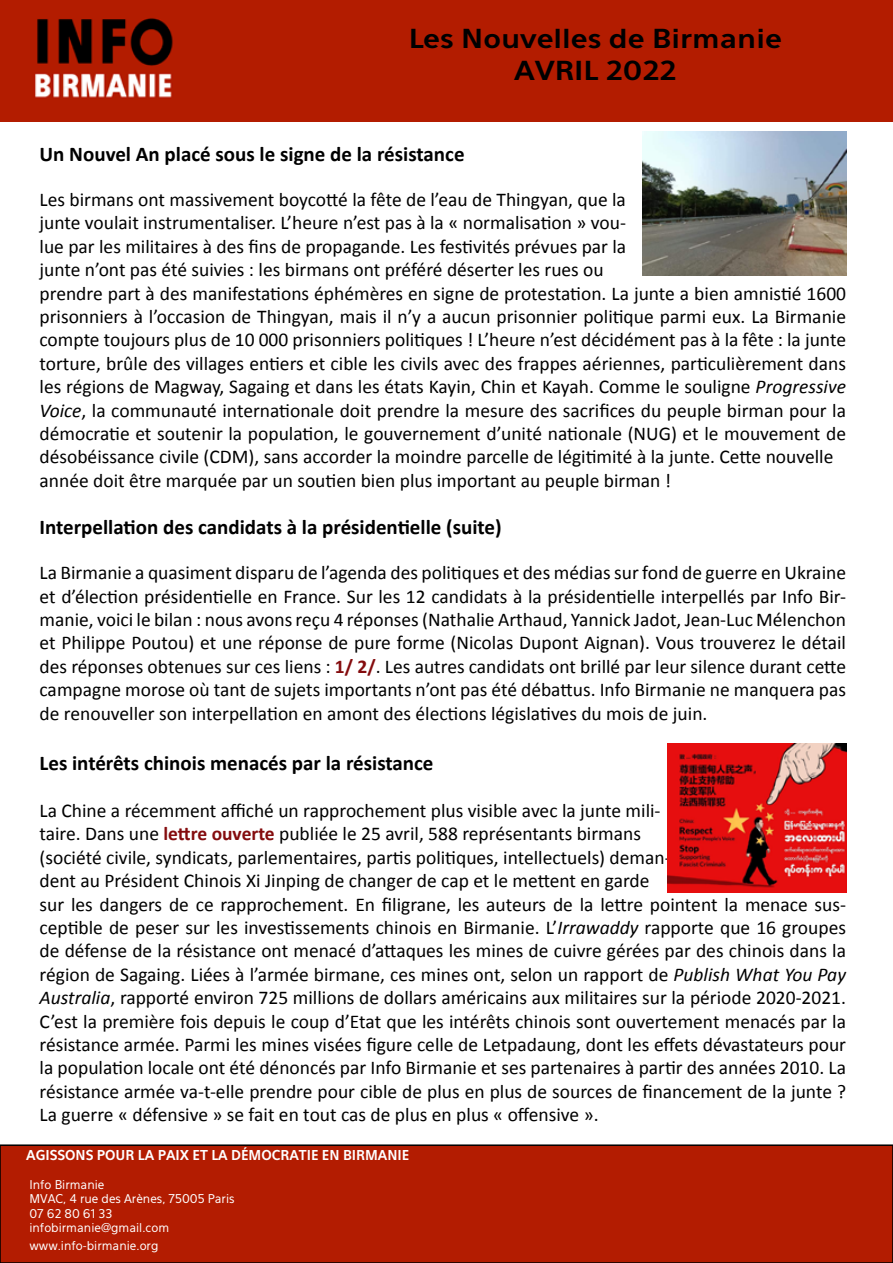
<style>
.page{position:relative;width:893px;height:1263px;background:#fff}
.page>*{position:absolute;margin:0;border:0;box-sizing:border-box;transform-origin:0 0}
.t1{font:700 25.95px/32.4px "Eau Sans";color:#000;text-align:center;scale:1.14 1}
.t2{font:700 21px "Calibri";color:#000}
.t3{font:19.5px/23.4px "Calibri";color:#000}
.t4{font:700 13.5px "Eau Sans";color:#fff}
.t5{font:12px/14.4px "Eau Sans";color:#fff}
.s1{font-style:italic}
.s2{font-weight:700;color:#840c0e}
</style>
<div class="page">
<div style="left:0;top:1145px;width:893px;height:118px;background:#b31c01"></div>
<div style="left:0;top:1144px;width:893px;height:119px;border:2px solid #000"></div>
<div style="left:0;top:0;width:893px;height:122px;background:#b31c00"></div>
<img style="left:642px;top:132px;width:204px;height:143px">
<img style="left:668px;top:744px;width:178px;height:149px">
<h1 class="t1" style="left:409px;top:22px;width:329px">Les Nouvelles de Birmanie<br>AVRIL 2022</h1>
<p class="t2" style="left:40px;top:139px;width:427px">Un Nouvel An placé sous le signe de la résistance</p>
<p class="t3" style="left:40px;top:187px;width:808px">Les birmans ont massivement boycotté la fête de l’eau de Thingyan, que la<br>junte voulait instrumentaliser. L’heure n’est pas à la « normalisation » vou-<br>lue par les militaires à des fins de propagande. Les festivités prévues par la<br>junte n’ont pas été suivies : les birmans ont préféré déserter les rues ou<br>prendre part à des manifestations éphémères en signe de protestation. La junte a bien amnistié 1600 prisonniers à l’occasion de Thingyan, mais il n’y a aucun prisonnier politique parmi eux. La Birmanie compte toujours plus de 10 000 prisonniers politiques ! L’heure n’est décidément pas à la fête : la junte torture, brûle des villages entiers et cible les civils avec des frappes aériennes, particulièrement dans les régions de Magway, Sagaing et dans les états Kayin, Chin et Kayah. Comme le souligne <span class="s1">Progressive Voice</span>, la communauté internationale doit prendre la mesure des sacrifices du peuple birman pour la démocratie et soutenir la population, le gouvernement d’unité nationale (NUG) et le mouvement de désobéissance civile (CDM), sans accorder la moindre parcelle de légitimité à la junte. Cette nouvelle année doit être marquée par un soutien bien plus important au peuple birman !</p>
<p class="t2" style="left:40px;top:512px;width:464px">Interpellation des candidats à la présidentielle (suite)</p>
<p class="t3" style="left:40px;top:560px;width:808px;text-align:justify">La Birmanie a quasiment disparu de l’agenda des politiques et des médias sur fond de guerre en Ukraine et d’élection présidentielle en France. Sur les 12 candidats à la présidentielle interpellés par Info Bir&shy;manie, voici le bilan : nous avons reçu 4 réponses (Nathalie Arthaud, Yannick Jadot, Jean-Luc Mélenchon et Philippe Poutou) et une réponse de pure forme (Nicolas Dupont Aignan). Vous trouverez le détail des réponses obtenues sur ces liens : <span class="s2">1/ 2/</span>. Les autres candidats ont brillé par leur silence durant cette campagne morose où tant de sujets importants n’ont pas été débattus. Info Birmanie ne manquera pas de renouveller son interpellation en amont des élections législatives du mois de juin.</p>
<p class="t2" style="left:40px;top:748px;width:395px">Les intérêts chinois menacés par la résistance</p>
<p class="t3" style="left:40px;top:798px;width:808px">La Chine a récemment affiché un rapprochement plus visible avec la junte mili-<br>taire. Dans une <span class="s2">lettre ouverte</span> publiée le 25 avril, 588 représentants birmans<br>(société civile, syndicats, parlementaires, partis politiques, intellectuels) deman-<br>dent au Président Chinois Xi Jinping de changer de cap et le mettent en garde<br>sur les dangers de ce rapprochement. En filigrane, les auteurs de la lettre pointent la menace sus&shy;ceptible de peser sur les investissements chinois en Birmanie. L’<span class="s1">Irrawaddy</span> rapporte que 16 groupes de défense de la résistance ont menacé d’attaques les mines de cuivre gérées par des chinois dans la région de Sagaing. Liées à l’armée birmane, ces mines ont, selon un rapport de <span class="s1">Publish What You Pay Australia</span>, rapporté environ 725 millions de dollars américains aux militaires sur la période 2020-2021.<br>C’est la première fois depuis le coup d’Etat que les intérêts chinois sont ouvertement menacés par la résistance armée. Parmi les mines visées figure celle de Letpadaung, dont les effets dévastateurs pour la population locale ont été dénoncés par Info Birmanie et ses partenaires à partir des années 2010. La résistance armée va-t-elle prendre pour cible de plus en plus de sources de financement de la junte ?<br>La guerre « défensive » se fait en tout cas de plus en plus « offensive ».</p>
<p class="t4" style="left:26px;top:1147px;width:385px">AGISSONS POUR LA PAIX ET LA DÉMOCRATIE EN BIRMANIE</p>
<p class="t5" style="left:29px;top:1177px;width:207px">Info Birmanie<br>MVAC, 4 rue des Arènes, 75005 Paris<br>07 62 80 61 33 infobirmanie@gmail.com</p>
<p class="t5" style="left:29px;top:1239px;width:131px">www.info-birmanie.org</p>
</div>
